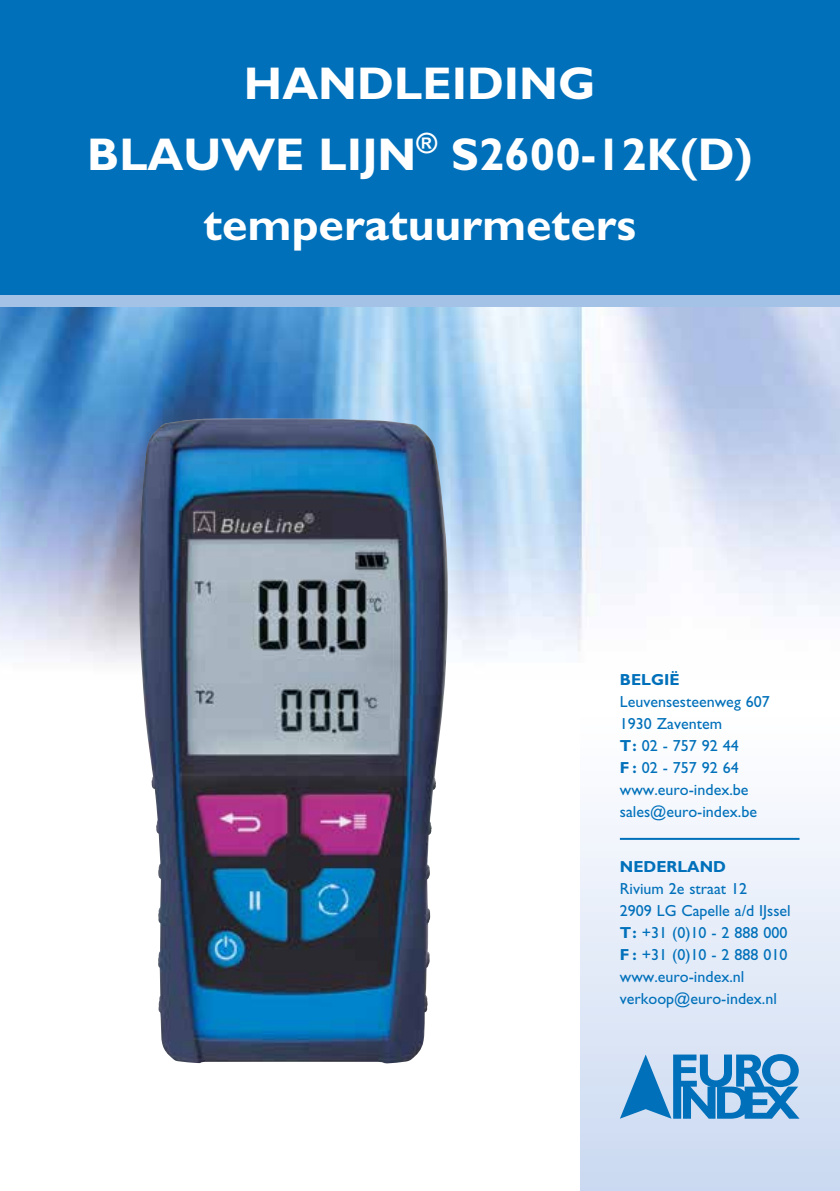
<style>
.page{position:relative;width:840px;height:1191px;background:#fff}
.page>*{position:absolute;margin:0;border:0;box-sizing:border-box;transform-origin:0 0}
.t1{font:700 46px/70px "Gill Sans Std";color:#fff;text-align:center}
.t2{font:16px/22px "Gill Sans Std";color:#0070ba}
.t3{font:700 16px "Gill Sans Std";color:#0070ba}
.s1{font-weight:700}
</style>
<div class="page">
<div style="left:0;top:0;width:839px;height:295px;background:#0070ba"></div>
<div style="left:0;top:295px;width:839px;height:14px;background:#a4c1e6"></div>
<img style="left:0;top:308px;width:839px;height:371px">
<div style="left:580px;top:714px;width:259px;height:477px;background:linear-gradient(to bottom,#fff,#c9d8f1)"></div>
<img style="left:139px;top:419px;width:288px;height:644px">
<svg style="left:619px;top:1054px;width:180px;height:64px;background:#61a3d4"></svg>
<hr style="left:619px;top:838px;width:180px;height:2px;background:#0070ba">
<h1 class="t1" style="left:87px;top:49px;width:666px">HANDLEIDING<br>BLAUWE LIJN<sup>®</sup> S2600-12K(D) temperatuurmeters</h1>
<p class="t3" style="left:619px;top:670px;width:61px">BELGIË</p>
<p class="t2" style="left:619px;top:690px;width:151px">Leuvensesteenweg 607<br>1930 Zaventem<br><span class="s1">T:</span> 02 - 757 92 44<br><span class="s1">F :</span> 02 - 757 92 64 www.euro-index.be sales@euro-index.be</p>
<p class="t3" style="left:619px;top:857px;width:108px">NEDERLAND</p>
<p class="t2" style="left:619px;top:878px;width:172px">Rivium 2e straat 12<br>2909 LG Capelle a/d IJssel<br><span class="s1">T:</span> +31 (0)10 - 2 888 000<br><span class="s1">F :</span> +31 (0)10 - 2 888 010 www.euro-index.nl verkoop@euro-index.nl</p>
</div>
